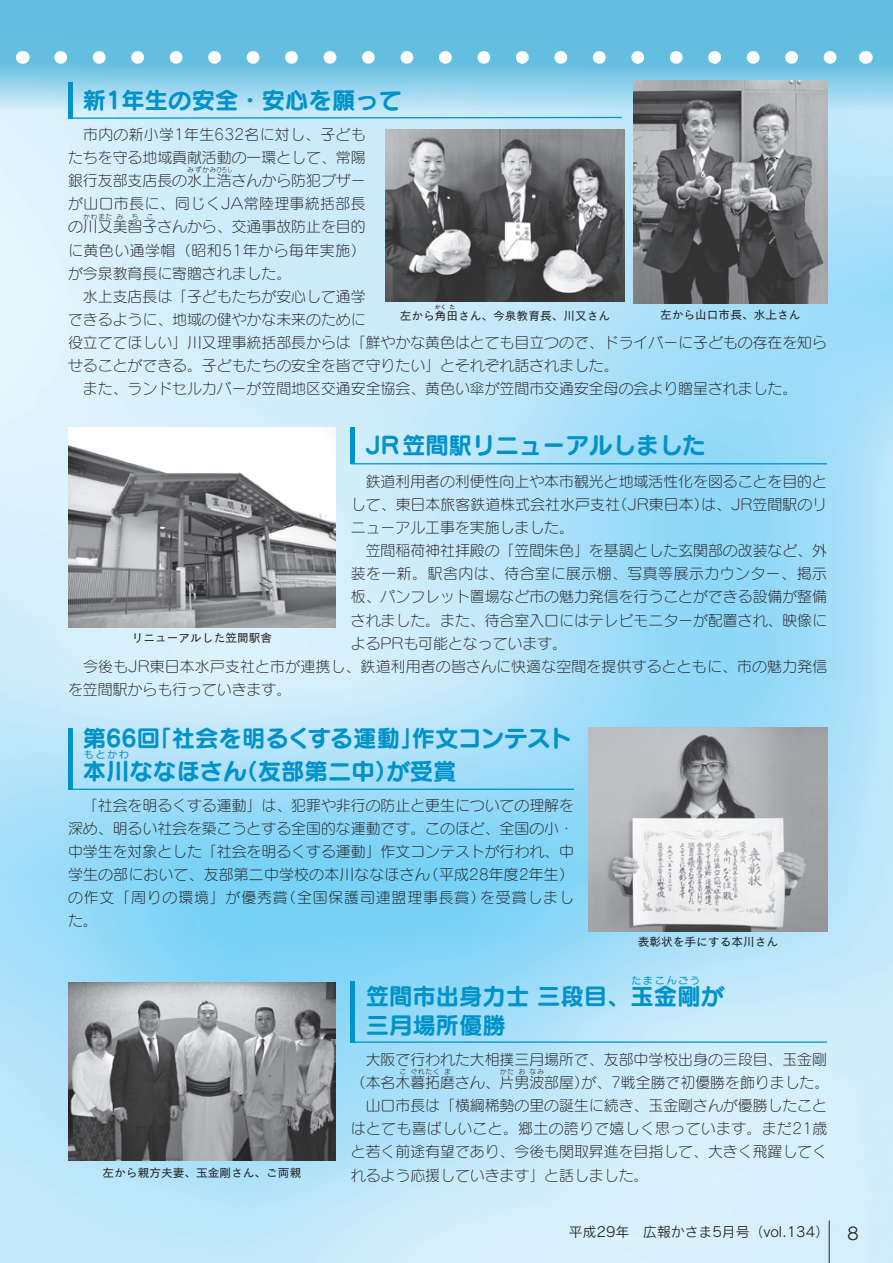
<style>
.page{position:relative;width:893px;height:1263px;background:#fff}
.page>*{position:absolute;margin:0;border:0;box-sizing:border-box;transform-origin:0 0}
.t1{font:23.4px/33px "Seurat Pro B";color:#0092c8}
.t2{font:16.95px "Rodin Pro M";color:#231f20}
.t3{font:14.85px/23.1px "Seurat Pro L";color:#231f20}
.t4{font:14.85px/23.1px "Seurat Pro L";letter-spacing:.06em;color:#231f20}
.t5{font:13.8px "Rodin Pro M";color:#231f20}
.t6{font:11.7px "Cezanne Pro M";color:#231f20}
.t7{font:9.6px "Seurat Pro B";letter-spacing:.22em;color:#0092c8}
.t8{font:6.45px "Seurat Pro L";letter-spacing:.165em;color:#231f20}
.t9{font:6.45px "Seurat Pro L";letter-spacing:.125em;color:#231f20}
.t10{font:5.85px "Cezanne Pro M";color:#231f20}
</style>
<div class="page">
<img style="left:0;top:111px;width:893px;height:1152px">
<svg style="left:0;top:0;width:893px;height:111px;background:#79c6e5"></svg>
<svg style="left:61px;top:51px;width:785px;height:13px"></svg>
<svg style="left:22px;top:51px;width:1px;height:13px"></svg>
<svg style="left:865px;top:51px;width:1px;height:13px"></svg>
<img style="left:68px;top:428px;width:268px;height:199px">
<img style="left:386px;top:129px;width:238px;height:172px">
<img style="left:589px;top:727px;width:238px;height:204px">
<img style="left:68px;top:982px;width:268px;height:179px">
<img style="left:634px;top:81px;width:193px;height:223px">
<hr style="left:829px;top:1220px;width:1px;height:43px;background:#231f20">
<hr style="left:351px;top:463px;width:476px;height:1px;background:#0092c8">
<hr style="left:351px;top:428px;width:4px;height:36px;background:#0092c8">
<hr style="left:68px;top:789px;width:506px;height:1px;background:#0092c8">
<hr style="left:68px;top:728px;width:4px;height:61px;background:#0092c8">
<hr style="left:351px;top:1041px;width:476px;height:2px;background:#0092c8">
<hr style="left:351px;top:981px;width:4px;height:61px;background:#0092c8">
<svg style="left:67px;top:116px;width:556px;height:3px;background:#73c4e4"></svg>
<hr style="left:68px;top:82px;width:4px;height:36px;background:#0092c8">
<h1 class="t1" style="left:83px;top:82px;width:321px">新1年生の安全・安心を願って</h1>
<p class="t3" style="left:68px;top:122px;width:299px;text-align:justify">　市内の新小学1年生632名に対し、子どもたちを守る地域貢献活動の一環として、常陽銀行友部支店長の水上浩さんから防犯ブザー</p>
<p class="t9" style="left:188px;top:166px;width:46px">みずかみひろし</p>
<p class="t3" style="left:68px;top:192px;width:299px">が山口市長に、同じくJA常陸理事統括部長の川又美智子さんから、交通事故防止を目的</p>
<p class="t8" style="left:83px;top:212px;width:30px">かわまた</p>
<p class="t8" style="left:117px;top:212px;width:8px">み</p>
<p class="t8" style="left:132px;top:212px;width:8px">ち</p>
<p class="t8" style="left:147px;top:212px;width:8px">こ</p>
<p class="t3" style="left:68px;top:238px;width:760px">に黄色い通学帽（昭和51年から毎年実施(<br>が今泉教育長に寄贈されました。<br>　水上支店長は「子どもたちが安心して通学<br>できるように、地域の健やかな未来のために<br>役立ててほしい」川又理事統括部長からは「鮮やかな黄色はとても目立つので、ドライバーに子どもの存在を知らせることができる。子どもたちの安全を皆で守りたい」とそれぞれ話されました。<br>　また、ランドセルカバーが笠間地区交通安全協会、黄色い傘が笠間市交通安全母の会より贈呈されました。</p>
<p class="t10" style="left:435px;top:303px;width:13px">かく</p>
<p class="t10" style="left:449px;top:303px;width:7px">た</p>
<p class="t6" style="left:660px;top:307px;width:142px">左から山口市長、水上さん</p>
<p class="t6" style="left:400px;top:308px;width:212px">左から角田さん、今泉教育長、川又さん</p>
<p class="t6" style="left:132px;top:630px;width:142px">リニューアルした笠間駅舎</p>
<h1 class="t1" style="left:366px;top:428px;width:342px">JR笠間駅リニューアルしました</h1>
<p class="t3" style="left:351px;top:469px;width:478px;text-align:right">　鉄道利用者の利便性向上や本市観光と地域活性化を図ることを目的と（JR東日本は）、JR笠間駅のリ</p>
<p class="t3" style="left:351px;top:492px;width:478px">して、東日本旅客鉄道株式会社水戸支社<br>ニューアル工事を実施しました。<br>　笠間稲荷神社拝殿の「笠間朱色」を基調とした玄関部の改装など、外装を一新。駅舎内は、待合室に展示棚、写真等展示カウンター、掲示板、パンフレット置場など市の魅力発信を行うことができる設備が整備されました。また、待合室入口にはテレビモニターが配置され、映像によるPRも可能となっています。</p>
<p class="t3" style="left:68px;top:654px;width:761px">　今後もJR東日本水戸支社と市が連携し、鉄道利用者の皆さんに快適な空間を提供するとともに、市の魅力発信を笠間駅からも行っていきます。</p>
<h1 class="t1" style="left:83px;top:720px;width:342px">第66 「回社会を明るくする運動」本川ななほさん</h1>
<h1 class="t1" style="left:412px;top:720px;width:161px">作文コンテスト</h1>
<p class="t7" style="left:84px;top:748px;width:46px">もとかわ</p>
<h1 class="t1" style="left:234px;top:753px;width:165px">（友部第二中）</h1>
<h1 class="t1" style="left:386px;top:753px;width:72px">が受賞</h1>
<p class="t3" style="left:68px;top:793px;width:507px;text-align:right">　「社会を明るくする運動」は、犯罪や非行の防止と更生についての理解を深め、明るい社会を築こうとする全国的な運動です。このほど、全国の小・中学生を対象とした「社会を明るくする運動」作文コンテストが行われ、中（平成28年度2年生(</p>
<p class="t3" style="left:68px;top:862px;width:363px">学生の部において、友部第二中学校の本川ななほさん</p>
<p class="t4" style="left:281px;top:885px;width:206px">（全国保護司連盟理事長賞）</p>
<p class="t3" style="left:480px;top:885px;width:95px">を受賞しまし</p>
<p class="t4" style="left:68px;top:885px;width:221px">の作文「周りの環境」が優秀賞た。</p>
<p class="t6" style="left:638px;top:934px;width:142px">表彰状を手にする本川さん</p>
<p class="t7" style="left:632px;top:973px;width:70px">たまこんごう</p>
<h1 class="t1" style="left:366px;top:979px;width:360px">笠間市出身力士三段目、玉金剛が</h1>
<p class="t6" style="left:103px;top:1166px;width:200px">左から親方夫妻、玉金剛さん、ご両親</p>
<h1 class="t1" style="left:366px;top:1007px;width:142px">三月場所優勝</h1>
<p class="t3" style="left:351px;top:1047px;width:480px">　大阪で行われた大相撲三月場所で、友部中学校出身の三段目、玉金剛（本名木暮拓磨さん、片男波部屋が）、7戦全勝で初優勝を飾りました。</p>
<p class="t8" style="left:400px;top:1068px;width:8px">こ</p>
<p class="t8" style="left:411px;top:1068px;width:30px">ぐれたく</p>
<p class="t8" style="left:444px;top:1068px;width:8px">ま</p>
<p class="t8" style="left:500px;top:1068px;width:15px">かた</p>
<p class="t8" style="left:519px;top:1068px;width:8px">お</p>
<p class="t8" style="left:530px;top:1068px;width:15px">なみ</p>
<p class="t3" style="left:351px;top:1093px;width:478px;text-align:justify">　山口市長は「横綱稀勢の里の誕生に続き、玉金剛さんが優勝したことはとても喜ばしいこと。郷土の誇りで嬉しく思っています。まだ21歳と若く前途有望であり、今後も関取昇進を目指して、大きく飛躍してくれるよう応援していきます」と話しました。</p>
<p class="t5" style="left:569px;top:1223px;width:262px">平成29年　広報かさま5月号（vol.134(</p>
<p class="t2" style="left:847px;top:1222px;width:13px">8</p>
</div>
